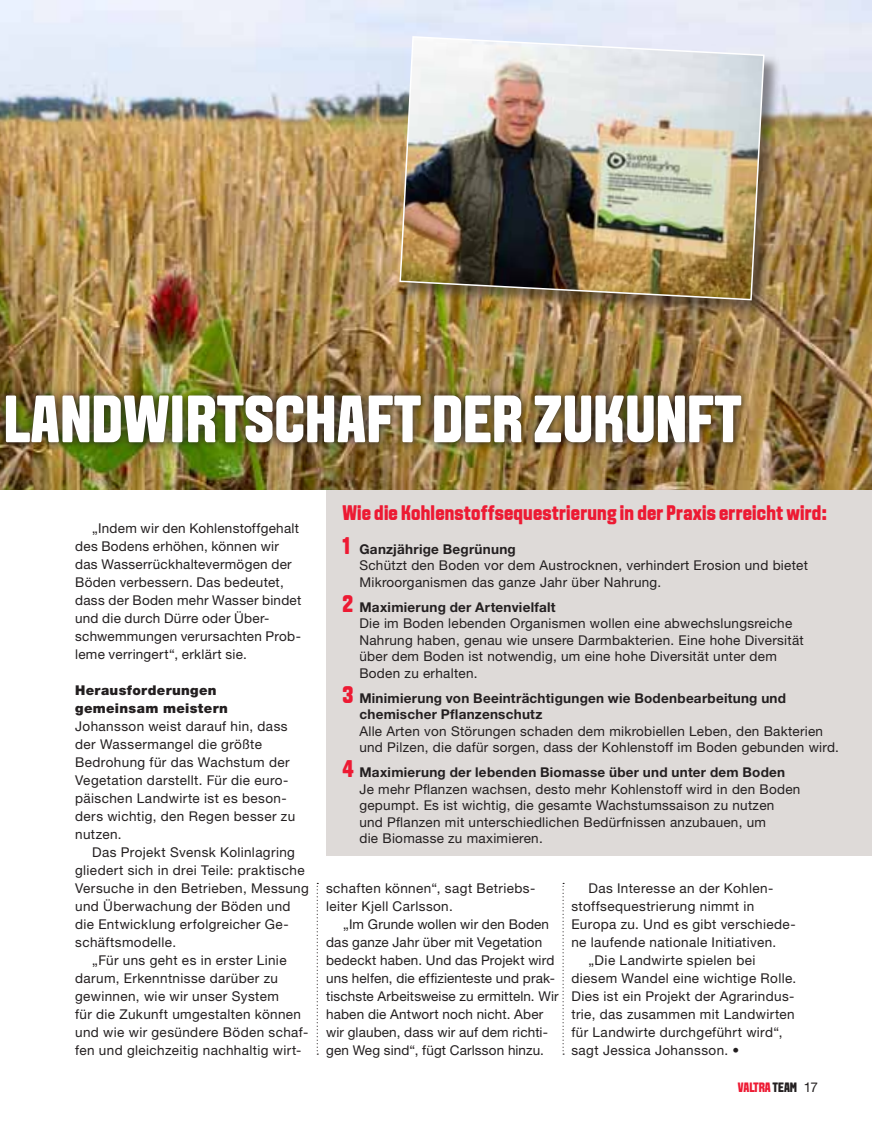
<style>
.page{position:relative;width:872px;height:1127px;background:#fff}
.page>*{position:absolute;margin:0;border:0;box-sizing:border-box;transform-origin:0 0}
.t1{font:800 66.75px "VALTRA Aveny T";color:#fff}
.t2{font:800 21px "VALTRA Aveny T";letter-spacing:.01em;color:#ed1a33}
.t3{font:13.5px/18px "Helvetica Neue LT Std";letter-spacing:.02em;color:#231f20}
.t4{font:700 13.5px/16.5px "Helvetica Neue LT Std";letter-spacing:.02em;color:#231f20}
.t5{font:900 13.5px/18px "Helvetica Neue LT Std";letter-spacing:.025em;color:#231f20}
.t6{font:800 13.5px "VALTRA Aveny T";color:#ed1a33}
.t7{font:800 13.5px "VALTRA Aveny T";color:#231f20}
.s1{font-family:"VALTRA Aveny T";font-weight:800;font-size:24px;color:#ed1a33}
.s2{font-weight:700}
.s3{font-family:"Helvetica Neue LT Std";font-weight:400}
</style>
<div class="page">
<svg style="left:317px;top:883px;width:1px;height:171px"></svg>
<svg style="left:562px;top:883px;width:2px;height:171px"></svg>
<div style="left:326px;top:489px;width:546px;height:367px;background:#dedad8"></div>
<img style="left:0;top:0;width:872px;height:489px">
<img style="left:0;top:374px;width:750px;height:77px">
<div style="left:399px;top:36px;width:383px;height:282px;background:#231f20;opacity:.5"></div>
<img style="left:399px;top:35px;width:366px;height:266px">
<h1 class="t1" style="left:4px;top:375px;width:711px">Landwirtschaft der Zukunft</h1>
<p class="t3" style="left:75px;top:519px;width:228px;text-indent:17px">„I ndem wir den Kohlenstoffgehalt des Bodens erhöhen, können wir das Wasserrückhaltevermögen der<br>Böden verbessern. Das bedeutet, dass der Boden mehr Wasser bindet und die durch Dürre oder Über&shy;schwemmungen verursachten Prob&shy;leme verringert“, erklärt sie.</p>
<p class="t5" style="left:75px;top:681px;width:154px">Herausforderungen gemeinsam meistern</p>
<p class="t3" style="left:75px;top:717px;width:222px">Johansson weist darauf hin, dass der Wassermangel die größte<br>Bedrohung für das Wachstum der<br>Vegetation darstellt. Für die euro&shy;päischen Landwirte ist es beson&shy;ders wichtig, den Regen besser zu nutzen.</p>
<p class="t3" style="left:92px;top:843px;width:204px">Das Projekt Svensk Kolinlagring</p>
<p class="t3" style="left:75px;top:861px;width:231px">gliedert sich in drei Teile: praktische</p>
<p class="t3" style="left:75px;top:879px;width:235px">Versuche in den Betrieben, Messung</p>
<p class="t3" style="left:75px;top:897px;width:217px">und Überwachung der Böden und</p>
<p class="t3" style="left:75px;top:915px;width:215px">die Entwicklung erfolgreicher Ge-</p>
<p class="t3" style="left:75px;top:933px;width:102px">schäftsmodelle.</p>
<p class="t3" style="left:92px;top:951px;width:196px">„Für uns geht es in erster Linie</p>
<p class="t3" style="left:75px;top:969px;width:204px">darum, Erkenntnisse darüber zu</p>
<p class="t3" style="left:75px;top:987px;width:205px">gewinnen, wie wir unser System</p>
<p class="t3" style="left:75px;top:1005px;width:227px">für die Zukunft umgestalten können</p>
<p class="t3" style="left:75px;top:1023px;width:235px">und wie wir gesündere Böden schaf-</p>
<p class="t3" style="left:75px;top:1041px;width:228px">fen und gleichzeitig nachhaltig wirt-</p>
<h2 class="t2" style="left:342px;top:499px;width:486px">Wie die Kohlenstoffsequestrierung in der Praxis erreicht wird:</h2>
<p class="t3" style="left:359px;top:540px;width:450px;line-height:16.5px;text-indent:-17px"><span class="s1">1</span> <span class="s2">Ganzjährige Begrünung<br></span>Schützt den Boden vor dem Austrocknen, verhindert Erosion und bietet<br>Mikroorganismen das ganze Jahr über Nahrung.</p>
<p class="t3" style="left:359px;top:598px;width:446px;line-height:16.5px;text-indent:-17px"><span class="s1">2</span> <span class="s2">Maximierung der Artenvielfalt<br></span>Die im Boden lebenden Organismen wollen eine abwechslungsreiche Nahrung haben, genau wie unsere Darmbakterien. Eine hohe Diversität über dem Boden ist notwendig, um eine hohe Diversität unter dem Boden zu erhalten.</p>
<p class="t4" style="left:359px;top:689px;width:428px;text-indent:-17px"><span class="s1">3</span> Minimierung von Beeinträchtigungen wie Bodenbearbeitung und chemischer Pflanzenschutz</p>
<p class="t3" style="left:359px;top:722px;width:481px;line-height:16.5px">Alle Arten von Störungen schaden dem mikrobiellen Leben, den Bakterien und Pilzen, die dafür sorgen, dass der Kohlenstoff im Boden gebunden wird.</p>
<p class="t3" style="left:359px;top:764px;width:442px;line-height:16.5px;text-indent:-17px"><span class="s1">4</span> <span class="s2">Maximierung der lebenden Biomasse über und unter dem Boden </span>Je mehr Pflanzen wachsen, desto mehr Kohlenstoff wird in den Boden gepumpt. Es ist wichtig, die gesamte Wachstumssaison zu nutzen und Pflanzen mit unterschiedlichen Bedürfnissen anzubauen, um<br>die Biomasse zu maximieren.</p>
<p class="t3" style="left:326px;top:879px;width:209px">schaften können“, sagt Betriebs&shy;leiter Kjell Carlsson.</p>
<p class="t3" style="left:326px;top:915px;width:234px;text-indent:17px">„I m Grunde wollen wir den Boden das ganze Jahr über mit Vegetation bedeckt haben. Und das Projekt wird uns helfen, die effizienteste und prak&shy;tischste Arbeitsweise zu ermitteln. Wir haben die Antwort noch nicht. Aber wir glauben, dass wir auf dem richti&shy;gen Weg sind“, fügt Carlsson hinzu.</p>
<p class="t3" style="left:588px;top:879px;width:186px">Das I nteresse an der Kohlen-</p>
<p class="t3" style="left:571px;top:897px;width:184px">stoffsequestrierung nimmt in</p>
<p class="t3" style="left:571px;top:915px;width:226px">Europa zu. Und es gibt verschiede-</p>
<p class="t3" style="left:571px;top:933px;width:206px">ne laufende nationale I nitiativen.</p>
<p class="t3" style="left:588px;top:951px;width:168px">„Die Landwirte spielen bei</p>
<p class="t3" style="left:571px;top:969px;width:226px">diesem Wandel eine wichtige Rolle.</p>
<p class="t3" style="left:571px;top:987px;width:225px">Dies ist ein Projekt der Agrarindus-</p>
<p class="t3" style="left:571px;top:1005px;width:225px">trie, das zusammen mit Landwirten</p>
<p class="t3" style="left:571px;top:1023px;width:213px">für Landwirte durchgeführt wird“,</p>
<p class="t3" style="left:571px;top:1041px;width:169px">sagt Jessica Johansson. •</p>
<p class="t6" style="left:738px;top:1078px;width:12px">Valtra</p>
<p class="t7" style="left:772px;top:1078px;width:47px">team <span class="s3">17</span></p>
</div>
